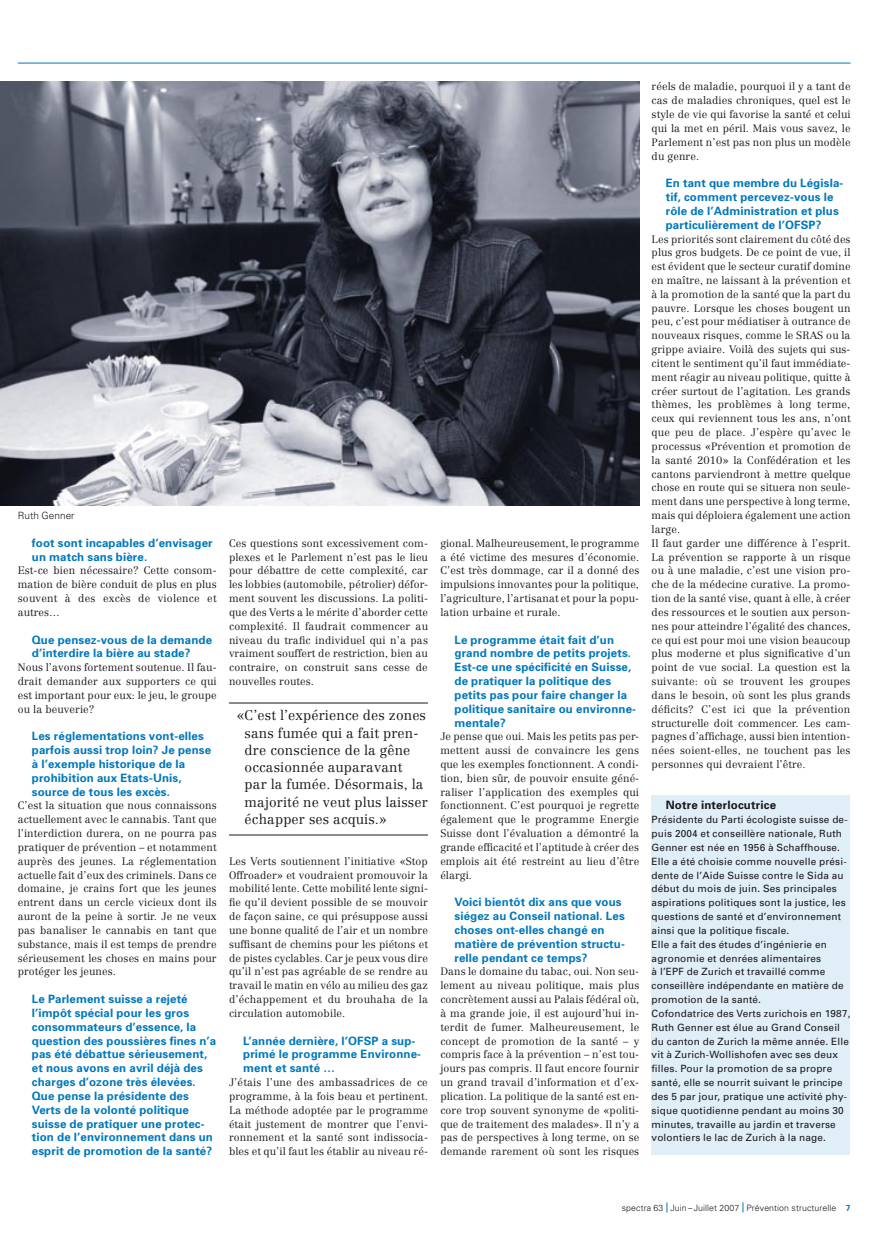
<style>
.page{position:relative;width:886px;height:1241px;background:#fff}
.page>*{position:absolute;margin:0;border:0;box-sizing:border-box;transform-origin:0 0}
.t1{font:300 13.75px/17.2px "Centennial";letter-spacing:.01em;color:#1a171b}
.t2{font:700 11.5px/13.9px "Univers";letter-spacing:.01em;color:#0078bc}
.t3{font:700 11.5px "Univers";letter-spacing:.015em;color:#1a171b}
.t4{font:300 10.62px/13.9px "Centennial";letter-spacing:.01em;color:#1a171b;text-align:justify}
.t5{font:10px/13.9px "Univers";letter-spacing:.015em;color:#1a171b}
.t6{font:300 10px "Univers";letter-spacing:.005em;color:#1a171b}
.t7{font:300 8.75px "Univers";letter-spacing:.01em;color:#1a171b}
</style>
<div class="page">
<div style="left:652px;top:795px;width:198px;height:359px;background:#e0eff7"></div>
<hr style="left:18px;top:63px;width:832px;height:1px;background:#0078bc">
<img style="left:0;top:81px;width:639px;height:424px">
<hr style="left:229px;top:702px;width:199px;height:1px;background:#1a171b">
<hr style="left:229px;top:834px;width:199px;height:1px;background:#1a171b">
<p class="t6" style="left:18px;top:509px;width:58px">Ruth Genner</p>
<p class="t2" style="left:32px;top:535px;width:182px">foot sont incapables d’envisager un match sans bière.</p>
<p class="t4" style="left:18px;top:563px;width:200px">Est-ce bien nécessaire? Cette consom&shy;mation de bière conduit de plus en plus souvent à des excès de violence et autres…</p>
<p class="t2" style="left:32px;top:632px;width:182px">Que pensez-vous de la demande d’interdire la bière au stade?</p>
<p class="t4" style="left:18px;top:660px;width:200px">Nous l’avons fortement soutenue. Il fau&shy;drait demander aux supporters ce qui est important pour eux: le jeu, le groupe ou la beuverie?</p>
<p class="t2" style="left:32px;top:728px;width:181px">Les réglementations vont-elles parfois aussi trop loin? Je pense à l’exemple historique de la prohibition aux Etats-Unis, source de tous les excès.</p>
<p class="t4" style="left:18px;top:798px;width:200px">C’est la situation que nous connaissons actuellement avec le cannabis. Tant que l’interdiction durera, on ne pourra pas pratiquer de prévention – et notamment auprès des jeunes. La réglementation actuelle fait d’eux des criminels. Dans ce domaine, je crains fort que les jeunes entrent dans un cercle vicieux dont ils auront de la peine à sortir. Je ne veux pas banaliser le cannabis en tant que substance, mais il est temps de prendre sérieusement les choses en mains pour protéger les jeunes.</p>
<p class="t2" style="left:32px;top:991px;width:186px">Le Parlement suisse a rejeté l’impôt spécial pour les gros consommateurs d’essence, la question des poussières fines n’a pas été débattue sérieusement, et nous avons en avril déjà des charges d’ozone très élevées.<br>Que pense la présidente des<br>Verts de la volonté politique suisse de pratiquer une protec&shy;tion de l’environnement dans un esprit de promotion de la santé?</p>
<p class="t4" style="left:229px;top:536px;width:200px">Ces questions sont excessivement com&shy;plexes et le Parlement n’est pas le lieu pour débattre de cette complexité, car les lobbies (automobile, pétrolier) défor&shy;ment souvent les discussions. La politi&shy;que des Verts a le mérite d’aborder cette complexité. Il faudrait commencer au niveau du trafic individuel qui n’a pas vraiment souffert de restriction, bien au contraire, on construit sans cesse de nouvelles routes.</p>
<p class="t1" style="left:245px;top:706px;width:185px;text-indent:-8px">«C’est l’expérience des zones sans fumée qui a fait pren&shy;dre conscience de la gêne occasionnée auparavant par la fumée. Désormais, la majorité ne veut plus laisser échapper ses acquis.»</p>
<p class="t4" style="left:229px;top:853px;width:200px">Les Verts soutiennent l’initiative «Stop Offroader» et voudraient promouvoir la mobilité lente. Cette mobilité lente signi&shy;fie qu’il devient possible de se mouvoir de façon saine, ce qui présuppose aussi une bonne qualité de l’air et un nombre suffisant de chemins pour les piétons et de pistes cyclables. Car je peux vous dire qu’il n’est pas agréable de se rendre au travail le matin en vélo au milieu des gaz d’échappement et du brouhaha de la circulation automobile.</p>
<p class="t2" style="left:243px;top:1032px;width:179px">L’année dernière, l’OFSP a sup&shy;primé le programme Environne&shy;ment et santé …</p>
<p class="t4" style="left:229px;top:1075px;width:200px">J’étais l’une des ambassadrices de ce programme, à la fois beau et pertinent.<br>La méthode adoptée par le programme était justement de montrer que l’envi&shy;ronnement et la santé sont indissocia&shy;bles et qu’il faut les établir au niveau ré-</p>
<p class="t4" style="left:440px;top:536px;width:200px">gional. Malheureusement, le programme a été victime des mesures d’économie.<br>C’est très dommage, car il a donné des impulsions innovantes pour la politique, l’agriculture, l’artisanat et pour la popu&shy;lation urbaine et rurale.</p>
<p class="t2" style="left:454px;top:632px;width:183px">Le programme était fait d’un grand nombre de petits projets.<br>Est-ce une spécificité en Suisse, de pratiquer la politique des petits pas pour faire changer la politique sanitaire ou environne&shy;mentale?</p>
<p class="t4" style="left:440px;top:729px;width:200px">Je pense que oui. Mais les petits pas per&shy;mettent aussi de convaincre les gens que les exemples fonctionnent. A condi&shy;tion, bien sûr, de pouvoir ensuite géné&shy;raliser l’application des exemples qui fonctionnent. C’est pourquoi je regrette également que le programme Energie Suisse dont l’évaluation a démontré la grande efficacité et l’aptitude à créer des emplois ait été restreint au lieu d’être élargi.</p>
<p class="t2" style="left:454px;top:894px;width:172px">Voici bientôt dix ans que vous siégez au Conseil national. Les choses ont-elles changé en matière de prévention structu&shy;relle pendant ce temps?</p>
<p class="t4" style="left:440px;top:964px;width:200px">Dans le domaine du tabac, oui. Non seu&shy;lement au niveau politique, mais plus concrètement aussi au Palais fédéral où, à ma grande joie, il est aujourd’hui in&shy;terdit de fumer. Malheureusement, le concept de promotion de la santé – y compris face à la prévention – n’est tou&shy;jours pas compris. Il faut encore fournir un grand travail d’information et d’ex&shy;plication. La politique de la santé est en&shy;core trop souvent synonyme de «politi&shy;que de traitement des malades». Il n’y a pas de perspectives à long terme, on se demande rarement où sont les risques</p>
<p class="t4" style="left:652px;top:80px;width:200px">réels de maladie, pourquoi il y a tant de cas de maladies chroniques, quel est le style de vie qui favorise la santé et celui qui la met en péril. Mais vous savez, le Parlement n’est pas non plus un modèle du genre.</p>
<p class="t2" style="left:666px;top:176px;width:179px">En tant que membre du Législa&shy;tif, comment percevez-vous le rôle de l’Administration et plus particulièrement de l’OFSP?</p>
<p class="t4" style="left:652px;top:232px;width:200px;text-align:left">Les priorités sont clairement du côté des plus gros budgets. De ce point de vue, il est évident que le secteur curatif domine en maître, ne laissant à la prévention et à la promotion de la santé que la part du pauvre. Lorsque les choses bougent un peu, c’est pour médiatiser à outrance de nouveaux risques, comme le SRAS ou la grippe aviaire. Voilà des sujets qui sus&shy;citent le sentiment qu’il faut immédiate&shy;ment réagir au niveau politique, quitte à créer surtout de l’agitation. Les grands thèmes, les problèmes à long terme, ceux qui reviennent tous les ans, n’ont que peu de place. J’espère qu’avec le processus «Prévention et promotion de la santé 2010» la Confédération et les cantons parviendront à mettre quelque chose en route qui se situera non seule&shy;ment dans une perspective à long terme, mais qui déploiera également une action large.<br>Il faut garder une différence à l’esprit.<br>La prévention se rapporte à un risque ou à une maladie, c’est une vision pro&shy;che de la médecine curative. La promo&shy;tion de la santé vise, quant à elle, à créer des ressources et le soutien aux person&shy;nes pour atteindre l’égalité des chances, ce qui est pour moi une vision beaucoup plus moderne et plus significative d’un point de vue social. La question est la suivante: où se trouvent les groupes dans le besoin, où sont les plus grands déficits? C’est ici que la prévention structurelle doit commencer. Les cam&shy;pagnes d’affichage, aussi bien intention&shy;nées soient-elles, ne touchent pas les personnes qui devraient l’être.</p>
<p class="t3" style="left:666px;top:797px;width:112px">Notre interlocutrice</p>
<p class="t5" style="left:652px;top:812px;width:200px">Présidente du Parti écologiste suisse de&shy;puis 2004 et conseillère nationale, Ruth Genner est née en 1956 à Schaffhouse.<br>Elle a été choisie comme nouvelle prési&shy;dente de l’Aide Suisse contre le Sida au début du mois de juin. Ses principales aspirations politiques sont la justice, les questions de santé et d’environnement ainsi que la politique fiscale.<br>Elle a fait des études d’ingénierie en agronomie et denrées alimentaires<br>à l’EPF de Zurich et travaillé comme conseillère indépendante en matière de promotion de la santé.<br>Cofondatrice des Verts zurichois en 1987, Ruth Genner est élue au Grand Conseil du canton de Zurich la même année. Elle vit à Zurich-Wollishofen avec ses deux filles. Pour la promotion de sa propre santé, elle se nourrit suivant le principe des 5 par jour, pratique une activité phy&shy;sique quotidienne pendant au moins 30 minutes, travaille au jardin et traverse volontiers le lac de Zurich à la nage.</p>
<p class="t7" style="left:622px;top:1201px;width:216px">spectra 63 Juin – Juillet 2007 Prévention structurelle</p>
</div>
